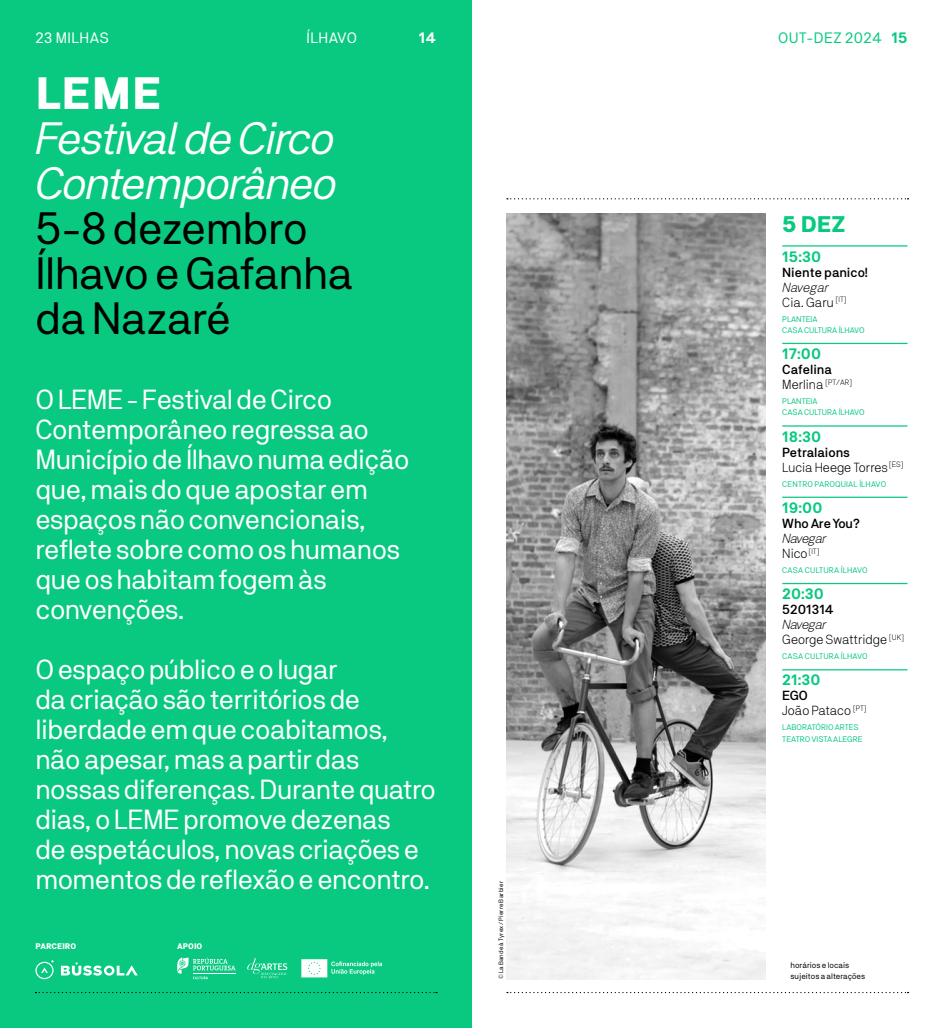
<style>
.page{position:relative;width:943px;height:1028px;background:#fff}
.page>*{position:absolute;margin:0;border:0;box-sizing:border-box;transform-origin:0 0}
.t1{font:45px/45px "NB Akademie Std";letter-spacing:-.015em;color:#000}
.t2{font:italic 45px/45px "NB Akademie Std";letter-spacing:-.025em;color:#fff}
.t3{font:900 45px "NB Akademie Std";color:#fff}
.t4{font:27.5px/30px "NB Akademie Std";letter-spacing:-.02em;color:#fff}
.t5{font:900 22.5px "NB Akademie Std";color:#09c980}
.t6{font:700 15px "NB Akademie Std";color:#09c980}
.t7{font:15px "NB Akademie Std";letter-spacing:.03em;color:#fff}
.t8{font:15px "NB Akademie Std";letter-spacing:.03em;color:#09c980}
.t9{font:700 15px "NB Akademie Std";color:#fff}
.t10{font:300 13.12px/15px "NB Akademie Std";color:#000}
.t11{font:500 13.12px/15px "NB Akademie Std";color:#000}
.t12{font:italic 300 13.12px/15px "NB Akademie Std";letter-spacing:-.03em;color:#000}
.t13{font:8.12px/11.2px "NB Akademie Std";color:#09c980}
.t14{font:8.12px "NB Akademie Std";letter-spacing:.02em;color:#09c980}
.t15{font:8.12px/11.2px "NB Akademie Std";color:#000}
.t16{font:900 8.12px "NB Akademie Std";color:#fff}
.t17{font:6.25px "NB Akademie Std";letter-spacing:.03em;color:#000}
.s1{font-weight:700}
.s2{font-style:italic}
.s3{font-weight:300}
.s4{font-weight:500}
.s5{font-style:normal}
</style>
<div class="page">
<svg style="left:507px;top:992px;width:401px;height:1px"></svg>
<div style="left:0;top:0;width:471px;height:1028px;background:#09c980"></div>
<svg style="left:35px;top:992px;width:402px;height:1px"></svg>
<svg style="left:507px;top:198px;width:401px;height:1px"></svg>
<hr style="left:782px;top:245px;width:125px;height:1px;background:#09c980">
<hr style="left:782px;top:343px;width:125px;height:1px;background:#09c980">
<hr style="left:782px;top:425px;width:125px;height:1px;background:#09c980">
<hr style="left:782px;top:496px;width:125px;height:2px;background:#09c980">
<hr style="left:782px;top:583px;width:125px;height:1px;background:#09c980">
<hr style="left:782px;top:669px;width:125px;height:1px;background:#09c980">
<img style="left:507px;top:214px;width:258px;height:765px">
<svg style="left:61px;top:962px;width:77px;height:13px"></svg>
<svg style="left:35px;top:960px;width:19px;height:19px"></svg>
<svg style="left:177px;top:957px;width:58px;height:22px"></svg>
<svg style="left:247px;top:958px;width:40px;height:20px"></svg>
<svg style="left:301px;top:959px;width:81px;height:18px"></svg>
<p class="t7" style="left:35px;top:29px;width:75px">23 MILHAS</p>
<p class="t7" style="left:306px;top:29px;width:52px">ÍLHAVO</p>
<p class="t9" style="left:419px;top:29px;width:19px">14</p>
<p class="t8" style="left:778px;top:29px;width:131px">OUT-DEZ 2024 <span class="s1">15</span></p>
<h1 class="t3" style="left:35px;top:68px;width:127px">LEME</h1>
<h1 class="t2" style="left:35px;top:115px;width:302px">Festival de Circo<br>Contemporâneo</h1>
<h1 class="t1" style="left:35px;top:205px;width:319px">5-8 dezembro<br>Ílhavo e Gafanha da Nazaré</h1>
<p class="t5" style="left:782px;top:211px;width:65px">5 DEZ</p>
<p class="t6" style="left:782px;top:248px;width:40px">15:30</p>
<p class="t11" style="left:782px;top:264px;width:87px">Niente panico!</p>
<p class="t10" style="left:782px;top:279px;width:66px"><span class="s2">Navegar<br></span>Cia. Garu <sup>[IT]</sup></p>
<p class="t13" style="left:782px;top:313px;width:84px">PLANTEIA<br>CASA CULTURA ÍLHAVO</p>
<p class="t6" style="left:782px;top:345px;width:40px">17:00</p>
<p class="t11" style="left:782px;top:362px;width:71px">Cafelina<br><span class="s3">Merlina</span> <sup>[PT/AR]</sup></p>
<p class="t13" style="left:782px;top:395px;width:84px">PLANTEIA<br>CASA CULTURA ÍLHAVO</p>
<p class="t6" style="left:782px;top:428px;width:40px">18:30</p>
<p class="t10" style="left:782px;top:444px;width:123px"><span class="s4">Petralaions<br></span>Lucia Heege Torres <sup>[ES]</sup></p>
<p class="t14" style="left:782px;top:479px;width:105px">CENTRO PAROQUIAL ÍLHAVO</p>
<p class="t6" style="left:782px;top:499px;width:42px">19:00</p>
<p class="t11" style="left:782px;top:516px;width:79px">Who Are You?</p>
<p class="t12" style="left:782px;top:530px;width:45px">Navegar<br><span class="s5">Nico</span> <sup>[IT]</sup></p>
<p class="t14" style="left:782px;top:565px;width:87px">CASA CULTURA ÍLHAVO</p>
<p class="t6" style="left:782px;top:585px;width:43px">20:30</p>
<p class="t11" style="left:782px;top:602px;width:53px">5201314</p>
<p class="t10" style="left:782px;top:617px;width:123px"><span class="s2">Navegar<br></span>George Swattridge <sup>[UK]</sup></p>
<p class="t14" style="left:782px;top:651px;width:87px">CASA CULTURA ÍLHAVO</p>
<p class="t6" style="left:782px;top:671px;width:40px">21:30</p>
<p class="t10" style="left:782px;top:688px;width:86px"><span class="s4">EGO<br></span>João Pataco <sup>[PT]</sup></p>
<p class="t13" style="left:782px;top:722px;width:82px">LABORATÓRIO ARTES<br>TEATRO VISTA ALEGRE</p>
<p class="t4" style="left:35px;top:384px;width:375px">O LEME - Festival de Circo<br>Contemporâneo regressa ao<br>Município de Ílhavo numa edição que, mais do que apostar em espaços não convencionais, reflete sobre como os humanos que os habitam fogem às convenções.</p>
<p class="t4" style="left:35px;top:654px;width:402px">O espaço público e o lugar<br>da criação são territórios de liberdade em que coabitamos, não apesar, mas a partir das nossas diferenças. Durante quatro dias, o LEME promove dezenas<br>de espetáculos, novas criações e momentos de reflexão e encontro.</p>
<p class="t17" style="left:497px;top:979px;width:100px;rotate:-90deg">© La Bande à Tyrex / Pierre Barbier</p>
<p class="t16" style="left:35px;top:941px;width:42px">PARCEIRO</p>
<p class="t16" style="left:177px;top:941px;width:27px">APOIO</p>
<p class="t15" style="left:790px;top:959px;width:76px">horários e locais sujeitos a alterações</p>
</div>
